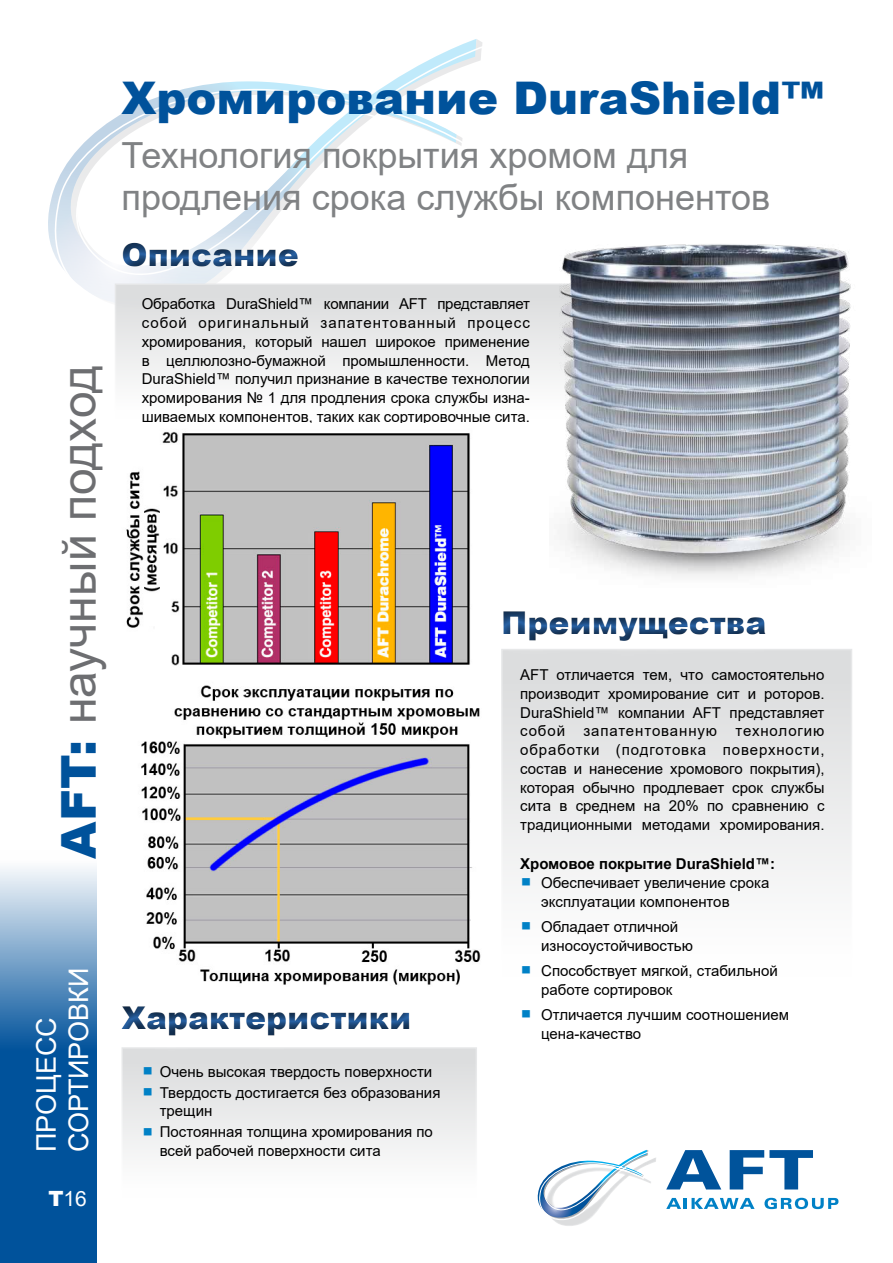
<style>
.page{position:relative;width:893px;height:1263px;background:#fff}
.page>*{position:absolute;margin:0;border:0;box-sizing:border-box;transform-origin:0 0}
.t1{font:48px "Arial";color:#6d6e71}
.t2{font:900 45px "Arial";color:#00529b}
.t3{font:36px/42px "Arial";color:#808284}
.t4{font:900 36px "Arial";color:#0081c6}
.t5{font:900 31.5px "Arial";color:#2862a5}
.t6{font:27px/32.4px "Arial";color:#fff}
.t7{font:21px "Arial";color:#fff}
.t8{font:15px/18.8px "Arial";color:#000}
.t9{font:700 15px "Arial";color:#000}
.s1{font-weight:900;color:#00529b}
.s2{font-weight:900}
</style>
<div class="page">
<svg style="left:48px;top:45px;width:436px;height:259px"></svg>
<div style="left:501px;top:649px;width:351px;height:328px;background:linear-gradient(to bottom,#d9dadb,#fff);border:2px solid #e6e7e8"></div>
<div style="left:115px;top:284px;width:459px;height:135px;background:linear-gradient(to bottom,#d9dadb,#fff);border:2px solid #e6e7e8"></div>
<svg style="left:99px;top:218px;width:223px;height:73px"></svg>
<svg style="left:114px;top:230px;width:201px;height:49px"></svg>
<img style="left:556px;top:1158px;width:100px;height:68px">
<svg style="left:537px;top:1150px;width:112px;height:72px"></svg>
<svg style="left:666px;top:1150px;width:55px;height:39px"></svg>
<svg style="left:730px;top:1150px;width:83px;height:39px"></svg>
<svg style="left:666px;top:1198px;width:89px;height:11px"></svg>
<svg style="left:764px;top:1198px;width:74px;height:11px"></svg>
<svg style="left:501px;top:649px;width:288px;height:15px;background:#dddedf"></svg>
<svg style="left:503px;top:611px;width:263px;height:30px"></svg>
<div style="left:122px;top:1047px;width:355px;height:151px;background:linear-gradient(to bottom,#d9dadb,#fff);border:2px solid #e6e7e8"></div>
<div style="left:121px;top:1047px;width:313px;height:11px;background:#dcddde"></div>
<svg style="left:121px;top:1006px;width:306px;height:43px"></svg>
<svg style="left:0;top:867px;width:97px;height:396px;background:#3878b1"></svg>
<img style="left:550px;top:244px;width:301px;height:333px">
<img style="left:126px;top:431px;width:345px;height:235px">
<img style="left:141px;top:685px;width:340px;height:300px">
<h1 class="t1" style="left:46px;top:858px;width:495px;rotate:-90deg"><span class="s1">AFT:</span> научный подход</h1>
<h3 class="t6" style="left:30px;top:1152px;width:186px;rotate:-90deg">ПРОЦЕСС<br>СОРТИРОВКИ</h3>
<h3 class="t7" style="left:48px;top:1184px;width:40px"><span class="s2">T</span>16</h3>
<h2 class="t2" style="left:122px;top:66px;width:704px">Хромирование DuraShield™</h2>
<h3 class="t3" style="left:122px;top:134px;width:650px">Технология покрытия хромом для продления срока службы компонентов</h3>
<h3 class="t5" style="left:122px;top:231px;width:179px">Описание</h3>
<p class="t8" style="left:142px;top:294px;width:390px;text-align:justify">Обработка DuraShield™ компании AFT представляет собой оригинальный запатентованный процесс хромирования, который нашел широкое применение в целлюлозно-бумажной промышленности. Метод DuraShield™ получил признание в качестве технологии хромирования № 1 для продления срока службы изна&shy;шиваемых компонентов, таких как сортировочные сита.</p>
<h3 class="t5" style="left:122px;top:995px;width:291px">Характеристики</h3>
<h3 class="t4" style="left:142px;top:1045px;width:13px">·</h3>
<p class="t8" style="left:160px;top:1062px;width:274px">Очень высокая твердость поверхности</p>
<h3 class="t4" style="left:142px;top:1066px;width:13px">·</h3>
<p class="t8" style="left:160px;top:1083px;width:282px">Твердость достигается без образования трещин</p>
<h3 class="t4" style="left:142px;top:1106px;width:13px">·</h3>
<p class="t8" style="left:160px;top:1122px;width:275px">Постоянная толщина хромирования по всей рабочей поверхности сита</p>
<h3 class="t5" style="left:501px;top:600px;width:267px">Преимущества</h3>
<p class="t8" style="left:520px;top:665px;width:306px;text-align:justify">AFT отличается тем, что самостоятельно производит хромирование сит и роторов.<br>DuraShield™ компании AFT представляет собой запатентованную технологию обработки (подготовка поверхности, состав и нанесение хромового покрытия), которая обычно продлевает срок службы сита в среднем на 20% по сравнению с традиционными методами хромирования.</p>
<p class="t9" style="left:520px;top:853px;width:256px">Хромовое покрытие DuraShield™:</p>
<h3 class="t4" style="left:520px;top:856px;width:13px">·</h3>
<p class="t8" style="left:541px;top:873px;width:230px">Обеспечивает увеличение срока эксплуатации компонентов</p>
<h3 class="t4" style="left:520px;top:900px;width:13px">·</h3>
<p class="t8" style="left:541px;top:917px;width:153px">Обладает отличной износоустойчивостью</p>
<h3 class="t4" style="left:520px;top:944px;width:13px">·</h3>
<p class="t8" style="left:541px;top:961px;width:238px">Способствует мягкой, стабильной работе сортировок</p>
<h3 class="t4" style="left:520px;top:988px;width:13px">·</h3>
<p class="t8" style="left:541px;top:1005px;width:250px">Отличается лучшим соотношением цена-качество</p>
</div>
